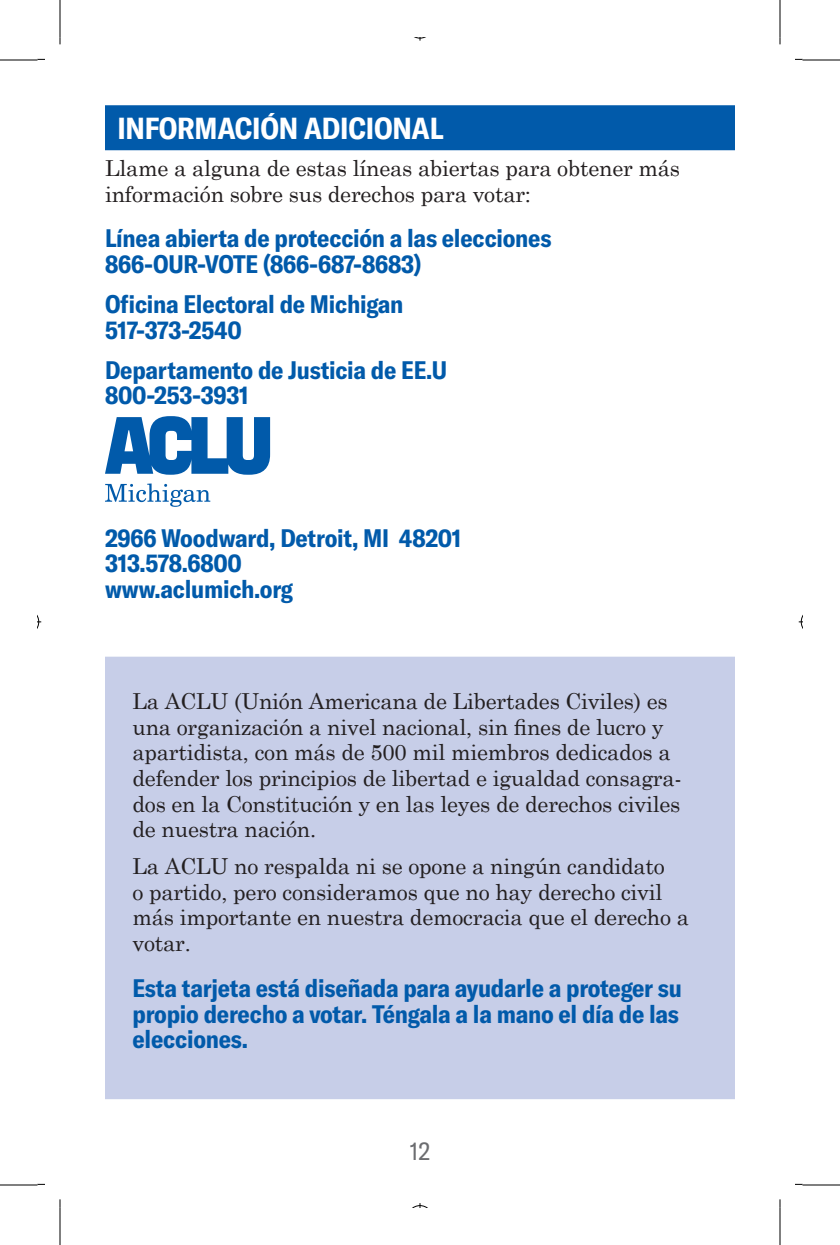
<style>
.page{position:relative;width:840px;height:1245px;background:#fff}
.page>*{position:absolute;margin:0;border:0;box-sizing:border-box;transform-origin:0 0}
.t1{font:700 condensed 30px "GT America";letter-spacing:-.01em;color:#fff}
.t2{font:700 condensed 25px/25.5px "GT America";letter-spacing:-.01em;color:#015aaa}
.t3{font:condensed 25px "GT America";color:#6c6d70}
.t4{font:22px/25.8px "Century Schoolbook";letter-spacing:-.01em;color:#231f20}
</style>
<div class="page">
<div style="left:105px;top:105px;width:630px;height:45px;background:#015aaa"></div>
<div style="left:105px;top:657px;width:630px;height:277px;background:#c7cee8"></div>
<div style="left:105px;top:822px;width:630px;height:277px;background:#c7cee8"></div>
<svg style="left:105px;top:483px;width:105px;height:24px"></svg>
<svg style="left:105px;top:416px;width:165px;height:59px"></svg>
<svg style="left:38px;top:58px;width:7px;height:2px"></svg>
<svg style="left:795px;top:58px;width:7px;height:2px"></svg>
<svg style="left:38px;top:1183px;width:7px;height:2px"></svg>
<svg style="left:795px;top:1183px;width:7px;height:2px"></svg>
<svg style="left:59px;top:38px;width:2px;height:6px"></svg>
<svg style="left:59px;top:1199px;width:2px;height:9px"></svg>
<svg style="left:779px;top:38px;width:2px;height:6px"></svg>
<svg style="left:779px;top:1199px;width:2px;height:9px"></svg>
<svg style="left:416px;top:38px;width:8px;height:3px"></svg>
<svg style="left:412px;top:1203px;width:16px;height:5px"></svg>
<svg style="left:38px;top:616px;width:3px;height:11px"></svg>
<svg style="left:799px;top:616px;width:3px;height:11px"></svg>
<svg style="left:0;top:58px;width:38px;height:2px"></svg>
<svg style="left:802px;top:58px;width:38px;height:2px"></svg>
<svg style="left:0;top:1183px;width:38px;height:2px"></svg>
<svg style="left:802px;top:1183px;width:38px;height:2px"></svg>
<svg style="left:59px;top:0;width:1px;height:38px"></svg>
<svg style="left:59px;top:1208px;width:1px;height:37px"></svg>
<svg style="left:779px;top:0;width:1px;height:38px"></svg>
<svg style="left:779px;top:1208px;width:1px;height:37px"></svg>
<hr style="left:0;top:60px;width:38px;height:1px;background:#000">
<hr style="left:802px;top:60px;width:38px;height:1px;background:#000">
<hr style="left:0;top:1185px;width:38px;height:1px;background:#000">
<hr style="left:802px;top:1185px;width:38px;height:1px;background:#000">
<hr style="left:60px;top:0;width:1px;height:38px;background:#000">
<hr style="left:60px;top:1208px;width:1px;height:37px;background:#000">
<hr style="left:780px;top:0;width:1px;height:38px;background:#000">
<hr style="left:780px;top:1208px;width:1px;height:37px;background:#000">
<p class="t1" style="left:118px;top:110px;width:328px">INFORMACIÓN ADICIONAL</p>
<p class="t4" style="left:105px;top:155px;width:577px">Llame a alguna de estas líneas abiertas para obtener más información sobre sus derechos para votar:</p>
<p class="t2" style="left:105px;top:226px;width:448px">Línea abierta de protección a las elecciones<br>866-OUR-VOTE (866-687-8683)</p>
<p class="t2" style="left:105px;top:291px;width:300px">Oficina Electoral de Michigan<br>517-373-2540</p>
<p class="t2" style="left:105px;top:357px;width:344px">Departamento de Justicia de EE.U<br>800-253-3931</p>
<p class="t2" style="left:105px;top:525px;width:358px">2966 Woodward, Detroit, MI 48201<br>313.578.6800<br>www.aclumich.org</p>
<p class="t4" style="left:132px;top:688px;width:551px">La ACLU (Unión Americana de Libertades Civiles) es una organización a nivel nacional, sin fines de lucro y apartidista, con más de 500 mil miembros dedicados a defender los principios de libertad e igualdad consagra&shy;dos en la Constitución y en las leyes de derechos civiles de nuestra nación.</p>
<p class="t4" style="left:132px;top:853px;width:558px">La ACLU no respalda ni se opone a ningún candidato<br>o partido, pero consideramos que no hay derecho civil más importante en nuestra democracia que el derecho a votar.</p>
<p class="t2" style="left:132px;top:975px;width:551px;text-align:justify">Esta tarjeta está diseñada para ayudarle a proteger su propio derecho a votar. Téngala a la mano el día de las elecciones.</p>
<p class="t3" style="left:410px;top:1137px;width:22px">12</p>
</div>
